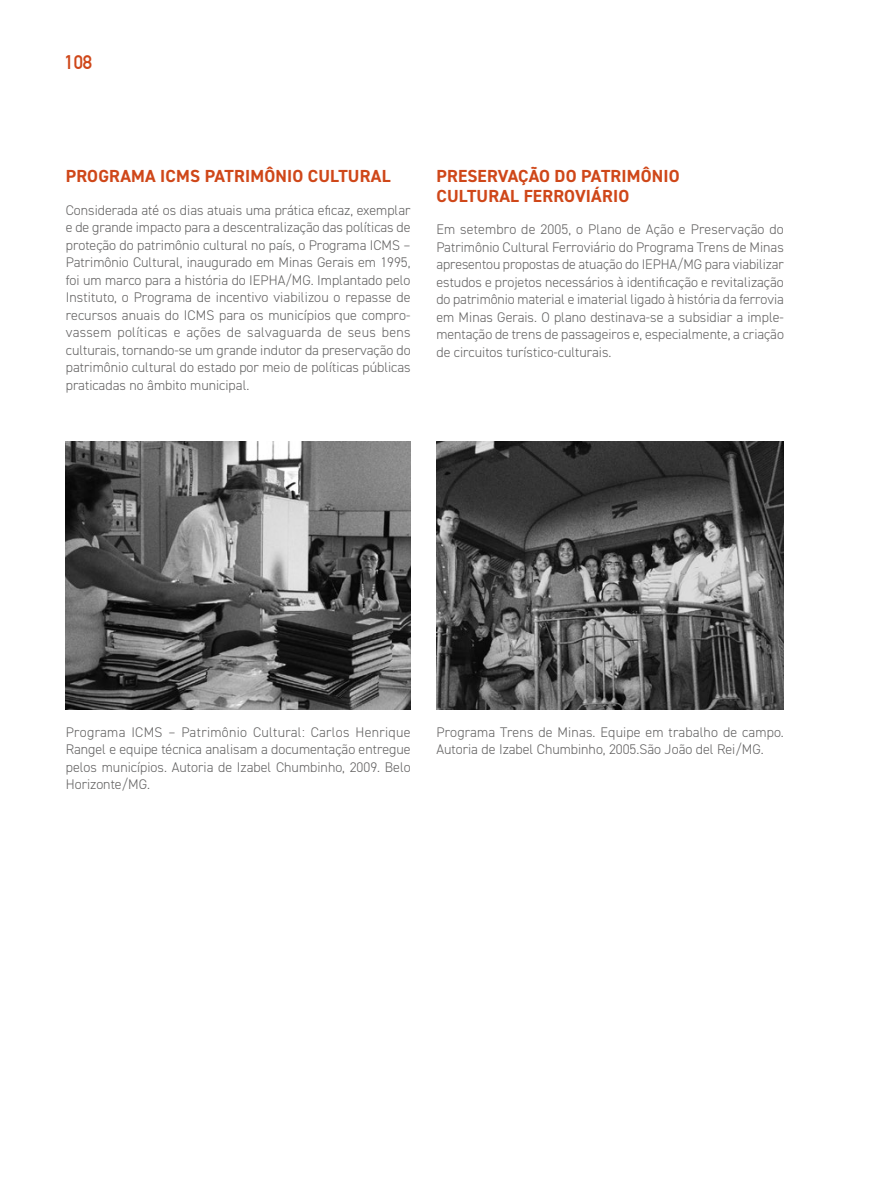
<style>
.page{position:relative;width:893px;height:1191px;background:#fff}
.page>*{position:absolute;margin:0;border:0;box-sizing:border-box;transform-origin:0 0}
.t1{font:700 19.25px "DIN Alternate";color:#cf4719}
.t2{font:700 17.5px/19.2px "DIN2014";letter-spacing:.01em;color:#cf4719}
.t3{font:300 14px/17.5px "DIN2014";color:#646363;text-align:justify}
</style>
<div class="page">
<img style="left:66px;top:441px;width:345px;height:268px">
<img style="left:436px;top:441px;width:348px;height:268px">
<h1 class="t1" style="left:64px;top:48px;width:29px">108</h1>
<p class="t2" style="left:66px;top:166px;width:326px">PROGRAMA ICMS PATRIMÔNIO CULTURAL</p>
<p class="t3" style="left:66px;top:201px;width:346px">Considerada até os dias atuais uma prática eficaz, exemplar e de grande impacto para a descentralização das políticas de proteção do patrimônio cultural no país, o Programa ICMS – Patrimônio Cultural, inaugurado em Minas Gerais em 1995, foi um marco para a história do IEPHA/MG. Implantado pelo Instituto, o Programa de incentivo viabilizou o repasse de recursos anuais do ICMS para os municípios que compro&shy;vassem políticas e ações de salvaguarda de seus bens culturais, tornando-se um grande indutor da preservação do patrimônio cultural do estado por meio de políticas públicas praticadas no âmbito municipal.</p>
<p class="t2" style="left:436px;top:166px;width:245px">PRESERVAÇÃO DO PATRIMÔNIO<br>CULTURAL FERROVIÁRIO</p>
<p class="t3" style="left:436px;top:220px;width:349px">Em setembro de 2005, o Plano de Ação e Preservação do Patrimônio Cultural Ferroviário do Programa Trens de Minas apresentou propostas de atuação do IEPHA/MG para viabilizar estudos e projetos necessários à identificação e revitalização do patrimônio material e imaterial ligado à história da ferrovia em Minas Gerais. O plano destinava-se a subsidiar a imple&shy;mentação de trens de passageiros e, especialmente, a criação de circuitos turístico-culturais.</p>
<p class="t3" style="left:66px;top:723px;width:346px">Programa ICMS – Patrimônio Cultural: Carlos Henrique Rangel e equipe técnica analisam a documentação entregue pelos municípios. Autoria de Izabel Chumbinho, 2009. Belo Horizonte/MG.</p>
<p class="t3" style="left:436px;top:723px;width:349px">Programa Trens de Minas. Equipe em trabalho de campo.<br>Autoria de Izabel Chumbinho, 2005.São João del Rei/MG.</p>
</div>
